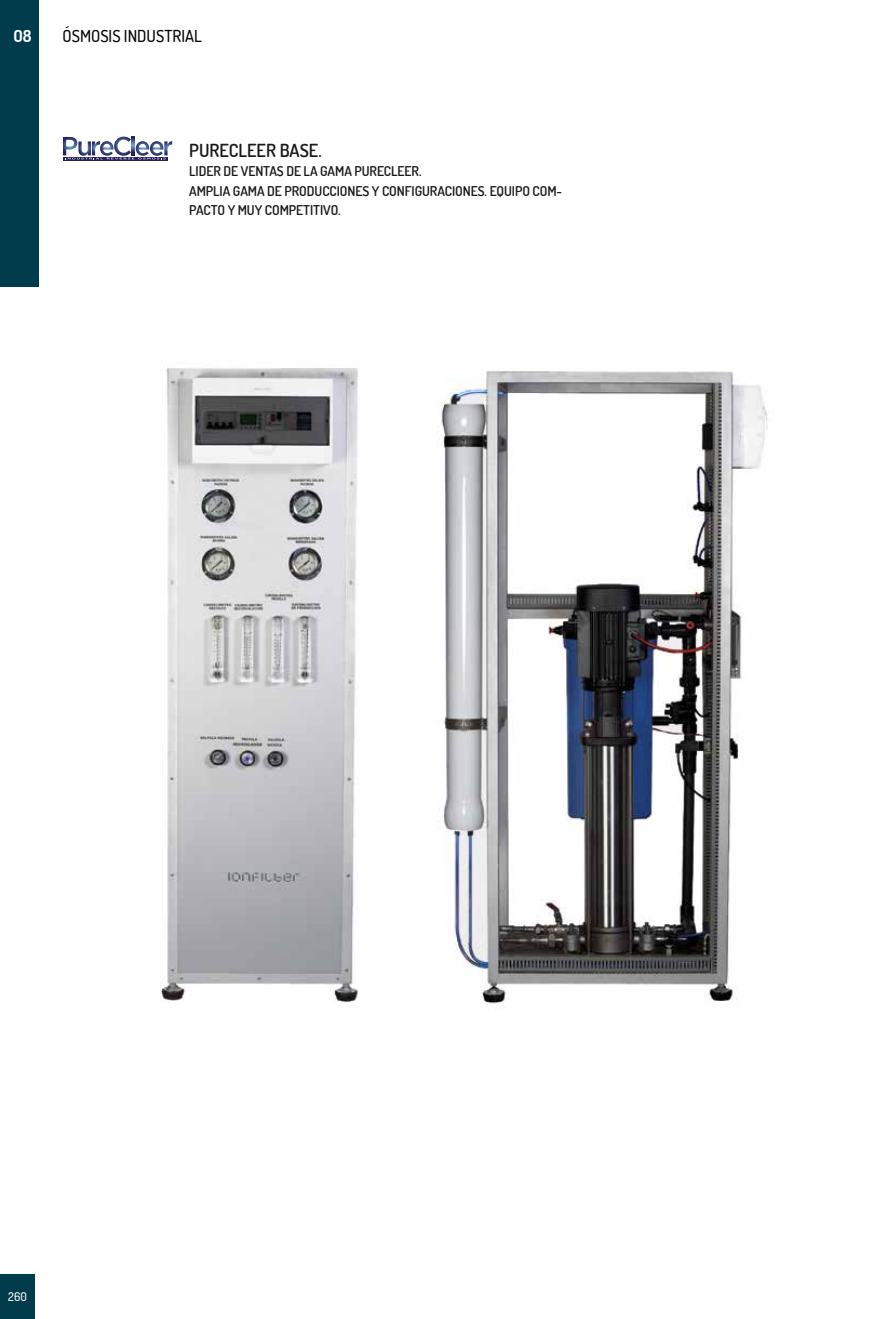
<style>
.page{position:relative;width:893px;height:1319px;background:#fff}
.page>*{position:absolute;margin:0;border:0;box-sizing:border-box;transform-origin:0 0}
.t1{font:600 18px "Dosis";color:#1a1a1a}
.t2{font:500 16.5px "Dosis";color:#000}
.t3{font:700 16.5px "Dosis";color:#fff}
.t4{font:600 13.5px/19.5px "Dosis";letter-spacing:-.005em;color:#1a1a1a}
.t5{font:500 12px "Dosis";color:#fff}
</style>
<div class="page">
<img style="left:160px;top:368px;width:608px;height:636px">
<hr style="left:63px;top:157px;width:105px;height:3px;background:#262262">
<img style="left:63px;top:137px;width:14px;height:18px">
<img style="left:78px;top:141px;width:36px;height:15px">
<img style="left:136px;top:141px;width:36px;height:15px">
<img style="left:114px;top:136px;width:21px;height:20px">
<svg style="left:65px;top:158px;width:101px;height:1px"></svg>
<div style="left:0;top:0;width:38px;height:287px;background:#003c4b"></div>
<div style="left:0;top:1273px;width:35px;height:45px;background:#003c4b"></div>
<p class="t3" style="left:13px;top:26px;width:20px">O8</p>
<p class="t2" style="left:63px;top:26px;width:141px">ÓSMOSIS INDUSTRIAL</p>
<h1 class="t1" style="left:189px;top:138px;width:134px">PURECLEER BASE.</h1>
<p class="t4" style="left:189px;top:161px;width:374px">LIDER DE VENTAS DE LA GAMA PURECLEER.<br>AMPLIA GAMA DE PRODUCCIONES Y CONFIGURACIONES. EQUIPO COM-<br>PACTO Y MUY COMPETITIVO.</p>
<p class="t5" style="left:8px;top:1288px;width:20px">260</p>
</div>
